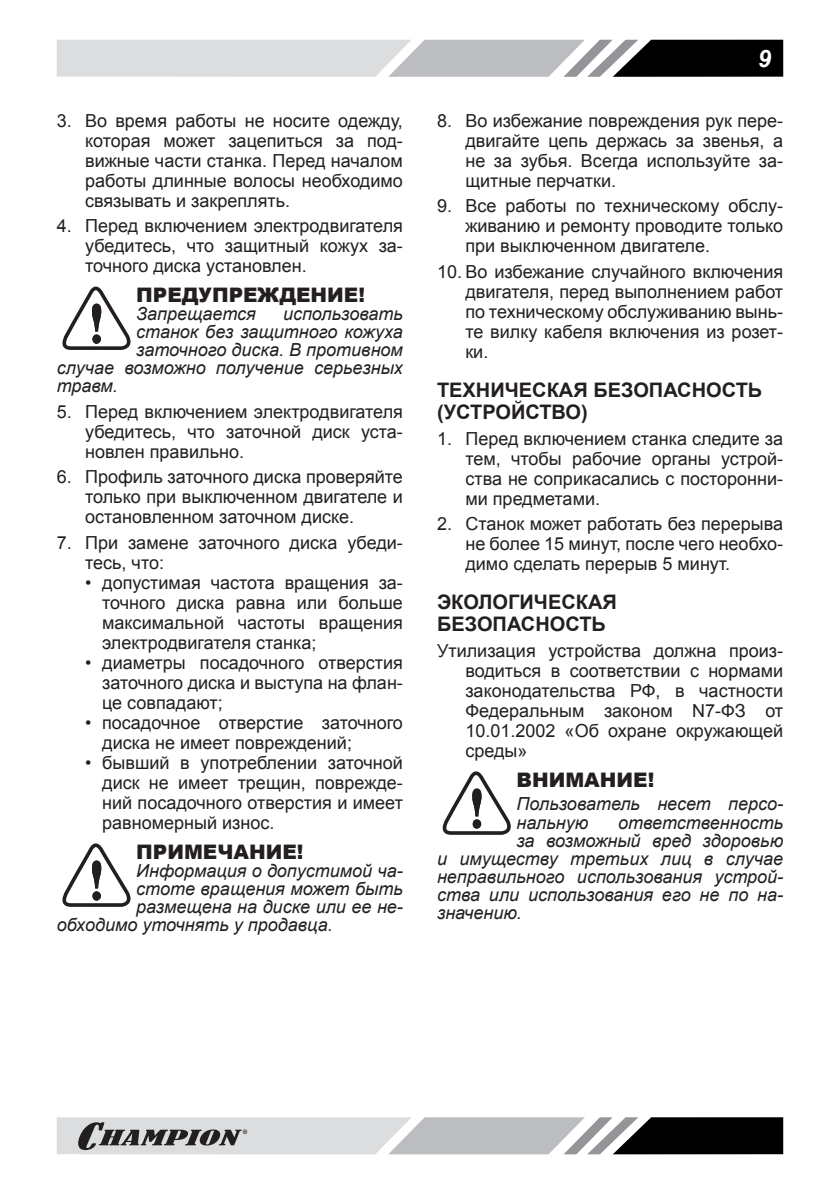
<style>
.page{position:relative;width:840px;height:1191px;background:#fff}
.page>*{position:absolute;margin:0;border:0;box-sizing:border-box;transform-origin:0 0}
.t1{font:italic 700 24px "Arial";color:#fff}
.Заголовок2{font:700 20px/22px "Arial";color:#231f20}
.ВНИМАНИЕ{font:900 20px "Arial";color:#231f20}
.Текст_список{font:18px/20px "Arial";color:#231f20;text-align:justify}
.ВНИМАНИЕ_ТЕКСТ{font:italic 18px/18px "Arial";color:#231f20}
</style>
<div class="page">
<svg style="left:57px;top:40px;width:725px;height:37px;background:#a7a8aa"></svg>
<svg style="left:57px;top:1117px;width:725px;height:37px;background:#9c9d9e"></svg>
<svg style="left:62px;top:286px;width:69px;height:64px"></svg>
<svg style="left:62px;top:843px;width:69px;height:64px"></svg>
<svg style="left:442px;top:771px;width:69px;height:64px"></svg>
<p class="Текст_список" style="left:85px;top:110px;width:319px;text-indent:-28px">3. Во время работы не носите одежду, которая может зацепиться за под&shy;вижные части станка. Перед началом работы длинные волосы необходимо связывать и закреплять.</p>
<p class="Текст_список" style="left:85px;top:216px;width:319px;text-indent:-28px">4. Перед включением электродвигателя убедитесь, что защитный кожух за&shy;точного диска установлен.</p>
<p class="ВНИМАНИЕ" style="left:136px;top:280px;width:230px">ПРЕДУПРЕЖДЕНИЕ!</p>
<p class="ВНИМАНИЕ_ТЕКСТ" style="left:136px;top:305px;width:121px">Запрещается</p>
<p class="ВНИМАНИЕ_ТЕКСТ" style="left:283px;top:305px;width:121px">использовать</p>
<p class="ВНИМАНИЕ_ТЕКСТ" style="left:136px;top:323px;width:268px">станок без защитного кожуха</p>
<p class="ВНИМАНИЕ_ТЕКСТ" style="left:136px;top:341px;width:268px">заточного диска. В противном</p>
<p class="ВНИМАНИЕ_ТЕКСТ" style="left:57px;top:359px;width:347px">случае возможно получение серьезных</p>
<p class="ВНИМАНИЕ_ТЕКСТ" style="left:57px;top:377px;width:63px">травм.</p>
<p class="Текст_список" style="left:85px;top:401px;width:319px;text-indent:-28px">5. Перед включением электродвигателя убедитесь, что заточной диск уста&shy;новлен правильно.</p>
<p class="Текст_список" style="left:85px;top:467px;width:319px;text-indent:-28px">6. Профиль заточного диска проверяйте только при выключенном двигателе и остановленном заточном диске.</p>
<p class="Текст_список" style="left:85px;top:533px;width:319px;text-indent:-28px">7. При замене заточного диска убеди&shy;тесь, что:</p>
<p class="Текст_список" style="left:102px;top:573px;width:302px;text-indent:-17px">• допустимая частота вращения за&shy;точного диска равна или больше максимальной частоты вращения электродвигателя станка;</p>
<p class="Текст_список" style="left:102px;top:653px;width:302px;text-indent:-17px">• диаметры посадочного отверстия заточного диска и выступа на флан&shy;це совпадают;</p>
<p class="Текст_список" style="left:102px;top:713px;width:302px;text-indent:-17px">• посадочное отверстие заточного диска не имеет повреждений;</p>
<p class="Текст_список" style="left:102px;top:753px;width:302px;text-indent:-17px">• бывший в употреблении заточной диск не имеет трещин, поврежде&shy;ний посадочного отверстия и имеет равномерный износ.</p>
<p class="ВНИМАНИЕ" style="left:136px;top:837px;width:169px">ПРИМЕЧАНИЕ!</p>
<p class="ВНИМАНИЕ_ТЕКСТ" style="left:136px;top:861px;width:268px">Информация о допустимой ча-</p>
<p class="ВНИМАНИЕ_ТЕКСТ" style="left:136px;top:879px;width:268px">стоте вращения может быть</p>
<p class="ВНИМАНИЕ_ТЕКСТ" style="left:136px;top:897px;width:268px">размещена на диске или ее не-</p>
<p class="ВНИМАНИЕ_ТЕКСТ" style="left:57px;top:915px;width:277px">обходимо уточнять у продавца.</p>
<h1 class="t1" style="left:757px;top:42px;width:15px">9</h1>
<p class="Текст_список" style="left:465px;top:110px;width:319px;text-indent:-28px">8. Во избежание повреждения рук пере&shy;двигайте цепь держась за звенья, а не за зубья. Всегда используйте за&shy;щитные перчатки.</p>
<p class="Текст_список" style="left:465px;top:196px;width:319px;text-indent:-28px">9. Все работы по техническому обслу&shy;живанию и ремонту проводите только при выключенном двигателе.</p>
<p class="Текст_список" style="left:465px;top:262px;width:319px;text-indent:-28px">10. Во избежание случайного включения двигателя, перед выполнением работ по техническому обслуживанию вынь&shy;те вилку кабеля включения из розет&shy;ки.</p>
<p class="Заголовок2" style="left:437px;top:379px;width:326px">ТЕХНИЧЕСКАЯ БЕЗОПАСНОСТЬ (УСТРОЙСТВО)</p>
<p class="Текст_список" style="left:465px;top:428px;width:319px;text-indent:-28px">1. Перед включением станка следите за тем, чтобы рабочие органы устрой&shy;ства не соприкасались с посторонни&shy;ми предметами.</p>
<p class="Текст_список" style="left:465px;top:514px;width:319px;text-indent:-28px">2. Станок может работать без перерыва не более 15 минут, после чего необхо&shy;димо сделать перерыв 5 минут.</p>
<p class="Заголовок2" style="left:437px;top:592px;width:181px">ЭКОЛОГИЧЕСКАЯ<br>БЕЗОПАСНОСТЬ</p>
<p class="Текст_список" style="left:465px;top:641px;width:319px;text-indent:-28px">Утилизация устройства должна произ&shy;водиться в соответствии с нормами законодательства РФ, в частности Федеральным законом N7-ФЗ от 10.01.2002 «Об охране окружающей среды»</p>
<p class="ВНИМАНИЕ" style="left:516px;top:765px;width:139px">ВНИМАНИЕ!</p>
<p class="ВНИМАНИЕ_ТЕКСТ" style="left:516px;top:795px;width:268px">Пользователь несет персо&shy;нальную</p>
<p class="ВНИМАНИЕ_ТЕКСТ" style="left:617px;top:813px;width:166px">ответственность</p>
<p class="ВНИМАНИЕ_ТЕКСТ" style="left:516px;top:831px;width:268px">за возможный вред здоровью</p>
<p class="ВНИМАНИЕ_ТЕКСТ" style="left:437px;top:849px;width:347px">и имуществу третьих лиц в случае</p>
<p class="ВНИМАНИЕ_ТЕКСТ" style="left:437px;top:867px;width:347px">неправильного использования устрой-</p>
<p class="ВНИМАНИЕ_ТЕКСТ" style="left:437px;top:885px;width:347px">ства или использования его не по на-</p>
<p class="ВНИМАНИЕ_ТЕКСТ" style="left:437px;top:903px;width:86px">значению.</p>
</div>
